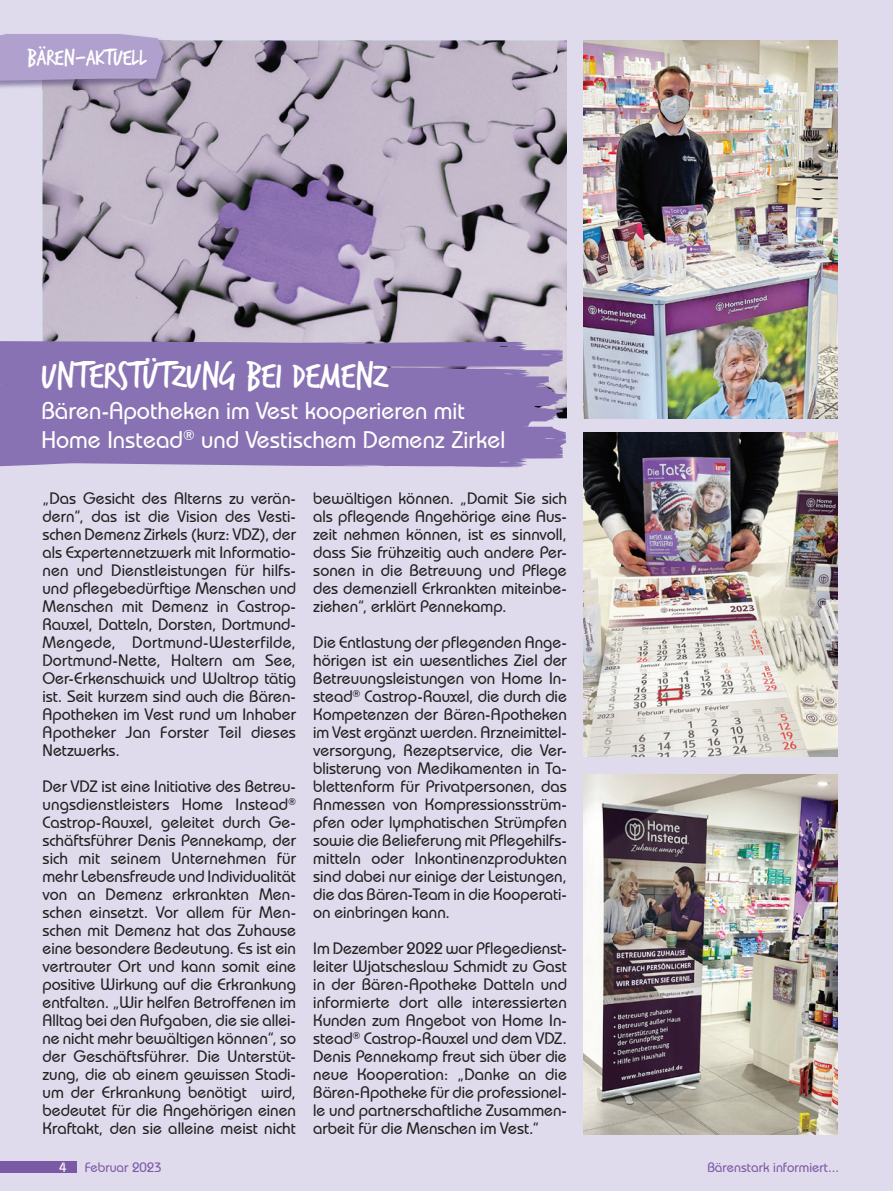
<style>
.page{position:relative;width:893px;height:1191px;background:#e0dbec}
.page>*{position:absolute;margin:0;border:0;box-sizing:border-box;transform-origin:0 0}
.t1{font:39px "Trash Hand";color:#fff}
.t2{font:500 24px/28.8px "Bauhaus IT Cby BT";color:#fff}
.t3{font:24px "Trash Hand";color:#fff}
.t4{font:500 16.5px/18px "Bauhaus IT Cby BT";color:#231f20;text-align:justify}
.t5{font:500 13.5px "Bauhaus IT Cby BT";color:#7b5aa5}
.t6{font:500 13.5px "Bauhaus IT Cby BT";color:#fff}
</style>
<div class="page">
<div style="left:0;top:1161px;width:76px;height:12px;background:#7b5aa5"></div>
<img style="left:584px;top:432px;width:254px;height:324px">
<img style="left:584px;top:40px;width:254px;height:378px">
<img style="left:43px;top:40px;width:524px;height:349px">
<img style="left:0;top:81px;width:43px;height:8px">
<img style="left:43px;top:40px;width:127px;height:49px">
<svg style="left:0;top:34px;width:164px;height:47px;background:#ae9eca"></svg>
<svg style="left:0;top:341px;width:563px;height:33px;background:#8d78b4"></svg>
<div style="left:0;top:374px;width:566px;height:94px;background:#8972b3"></div>
<img style="left:584px;top:774px;width:254px;height:360px">
<h2 class="t3" style="left:28px;top:46px;width:121px">BÄREN-AKTUELL</h2>
<h1 class="t1" style="left:41px;top:356px;width:348px">UNTERSTÜTZUNG BEI DEMENZ</h1>
<h2 class="t2" style="left:41px;top:395px;width:465px">Bären-Apotheken im Vest kooperieren mit<br>Home Instead<sup>®</sup> und Vestischem Demenz Zirkel</h2>
<p class="t4" style="left:43px;top:489px;width:255px">„Das Gesicht des Alterns zu verän&shy;dern“, das ist die Vision des Vesti&shy;schen Demenz Zirkels (kurz: VDZ), der als Expertennetzwerk mit Informatio&shy;nen und Dienstleistungen für hilfs&shy;und pflegebedürftige Menschen und Menschen mit Demenz in Castrop-Rauxel, Datteln, Dorsten, Dortmund-Mengede, Dortmund-Westerfilde, Dortmund-Nette, Haltern am See, Oer-Erkenschwick und Waltrop tätig ist. Seit kurzem sind auch die Bären-Apotheken im Vest rund um Inhaber Apotheker Jan Forster Teil dieses Netzwerks.</p>
<p class="t4" style="left:43px;top:777px;width:255px">Der VDZ ist eine Initiative des Betreu&shy;ungsdienstleisters Home Instead<sup>® </sup>Castrop-Rauxel, geleitet durch Ge&shy;schäftsführer Denis Pennekamp, der sich mit seinem Unternehmen für mehr Lebensfreude und Individualität von an Demenz erkrankten Men&shy;schen einsetzt. Vor allem für Men&shy;schen mit Demenz hat das Zuhause eine besondere Bedeutung. Es ist ein vertrauter Ort und kann somit eine positive Wirkung auf die Erkrankung entfalten. „Wir helfen Betroffenen im Alltag bei den Aufgaben, die sie allei&shy;ne nicht mehr bewältigen können“, so der Geschäftsführer. Die Unterstüt&shy;zung, die ab einem gewissen Stadi&shy;um der Erkrankung benötigt wird, bedeutet für die Angehörigen einen Kraftakt, den sie alleine meist nicht</p>
<p class="t4" style="left:313px;top:489px;width:255px">bewältigen können. „Damit Sie sich als pflegende Angehörige eine Aus&shy;zeit nehmen können, ist es sinnvoll, dass Sie frühzeitig auch andere Per&shy;sonen in die Betreuung und Pflege des demenziell Erkrankten miteinbe&shy;ziehen“, erklärt Pennekamp.</p>
<p class="t4" style="left:313px;top:633px;width:255px">Die Entlastung der pflegenden Ange&shy;hörigen ist ein wesentliches Ziel der Betreuungsleistungen von Home In&shy;stead<sup>®</sup> Castrop-Rauxel, die durch die Kompetenzen der Bären-Apotheken im Vest ergänzt werden. Arzneimittel&shy;versorgung, Rezeptservice, die Ver&shy;blisterung von Medikamenten in Ta&shy;blettenform für Privatpersonen, das Anmessen von Kompressionsstrüm&shy;pfen oder lymphatischen Strümpfen sowie die Belieferung mit Pflegehilfs&shy;mitteln oder Inkontinenzprodukten sind dabei nur einige der Leistungen, die das Bären-Team in die Kooperati&shy;on einbringen kann.</p>
<p class="t4" style="left:313px;top:939px;width:255px">Im Dezember 2022 war Pflegedienst&shy;leiter Wjatscheslaw Schmidt zu Gast in der Bären-Apotheke Datteln und informierte dort alle interessierten Kunden zum Angebot von Home In&shy;stead<sup>®</sup> Castrop-Rauxel und dem VDZ.<br>Denis Pennekamp freut sich über die neue Kooperation: „Danke an die Bären-Apotheke für die professionel&shy;le und partnerschaftliche Zusammen&shy;arbeit für die Menschen im Vest.“</p>
<p class="t6" style="left:59px;top:1159px;width:9px">4</p>
<p class="t5" style="left:85px;top:1159px;width:78px">Februar 2023</p>
<p class="t5" style="left:707px;top:1159px;width:133px">Bärenstark informiert...</p>
</div>
